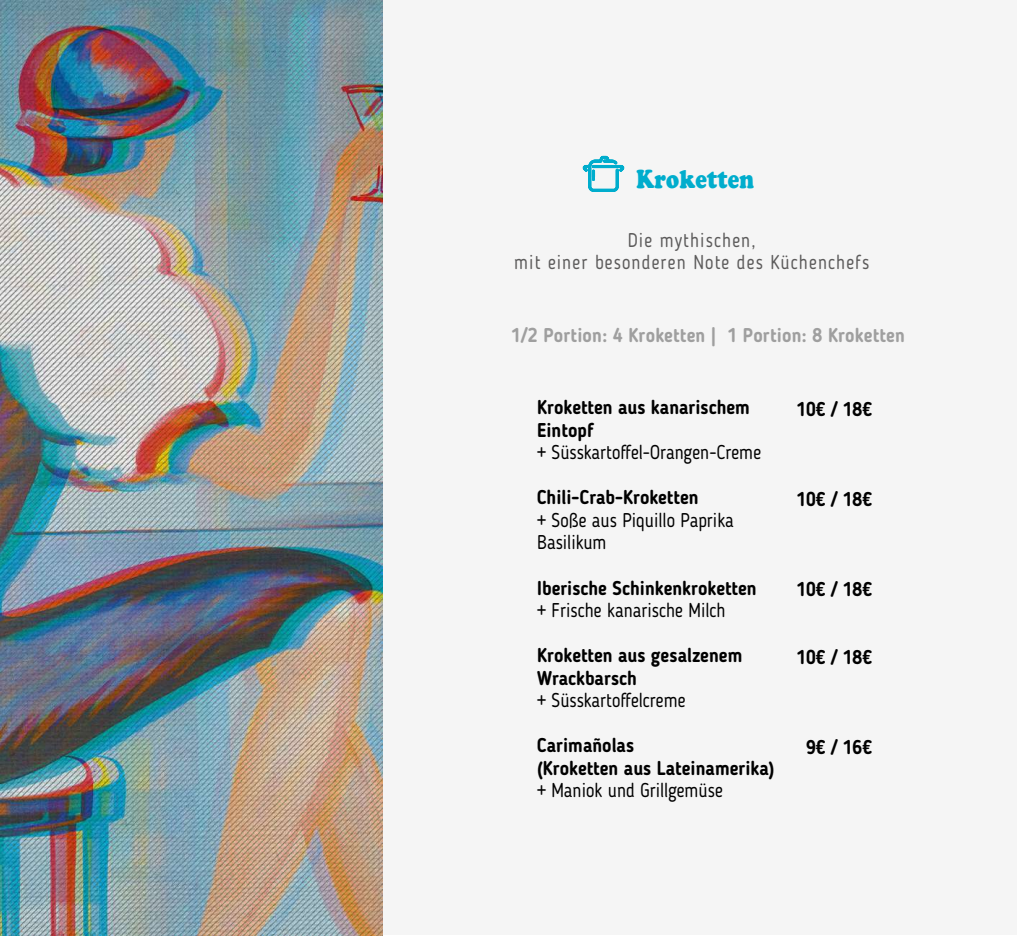
<style>
.page{position:relative;width:1021px;height:936px;background:#fff}
.page>*{position:absolute;margin:0;border:0;box-sizing:border-box;transform-origin:0 0}
.t1{font:900 26.7px "Cooper";letter-spacing:.01em;color:#00adcd;scale:.81 1}
.t2{font:700 19.8px/22.5px "Blogger Sans";color:#010101;scale:.91 1}
.t3{font:19.8px/22.5px "Blogger Sans";color:#010101;scale:.91 1}
.t4{font:19.8px/22.5px "Blogger Sans";letter-spacing:.06em;color:#5c5b5b;text-align:center;scale:.91 1}
.t5{font:700 19.8px "Blogger Sans";letter-spacing:.01em;color:#9f9f9f;scale:.91 1}
</style>
<div class="page">
<div style="left:0;top:0;width:1016px;height:934px;background:#efefef"></div>
<svg style="left:583px;top:156px;width:41px;height:36px"></svg>
<img style="left:0;top:0;width:382px;height:935px">
<h1 class="t1" style="left:636px;top:163px;width:147px">Kroketten</h1>
<p class="t4" style="left:514px;top:228px;width:392px">Die mythischen,<br>mit einer besonderen Note des Küchenchefs</p>
<p class="t5" style="left:511px;top:323px;width:434px">1/2 Portion: 4 Kroketten | 1 Portion: 8 Kroketten</p>
<p class="t2" style="left:537px;top:396px;width:235px">Kroketten aus kanarischem<br>Eintopf</p>
<p class="t3" style="left:537px;top:441px;width:247px">+ Süsskartoffel-Orangen-Creme</p>
<p class="t2" style="left:537px;top:486px;width:179px">Chili-Crab-Kroketten</p>
<p class="t3" style="left:537px;top:508px;width:217px">+ Soße aus Piquillo Paprika<br>Basilikum</p>
<p class="t2" style="left:537px;top:576px;width:243px">Iberische Schinkenkroketten</p>
<p class="t3" style="left:537px;top:598px;width:208px">+ Frische kanarische Milch</p>
<p class="t2" style="left:537px;top:643px;width:227px">Kroketten aus gesalzenem<br>Wrackbarsch</p>
<p class="t3" style="left:537px;top:688px;width:165px">+ Süsskartoffelcreme</p>
<p class="t2" style="left:537px;top:733px;width:262px">Carimañolas<br>(Kroketten aus Lateinamerika)</p>
<p class="t3" style="left:537px;top:778px;width:205px">+ Maniok und Grillgemüse</p>
<p class="t2" style="left:796px;top:397px;width:85px">10€ / 18€</p>
<p class="t2" style="left:796px;top:487px;width:85px">10€ / 18€</p>
<p class="t2" style="left:796px;top:577px;width:85px">10€ / 18€</p>
<p class="t2" style="left:796px;top:645px;width:85px">10€ / 18€</p>
<p class="t2" style="left:806px;top:735px;width:74px">9€ / 16€</p>
</div>
